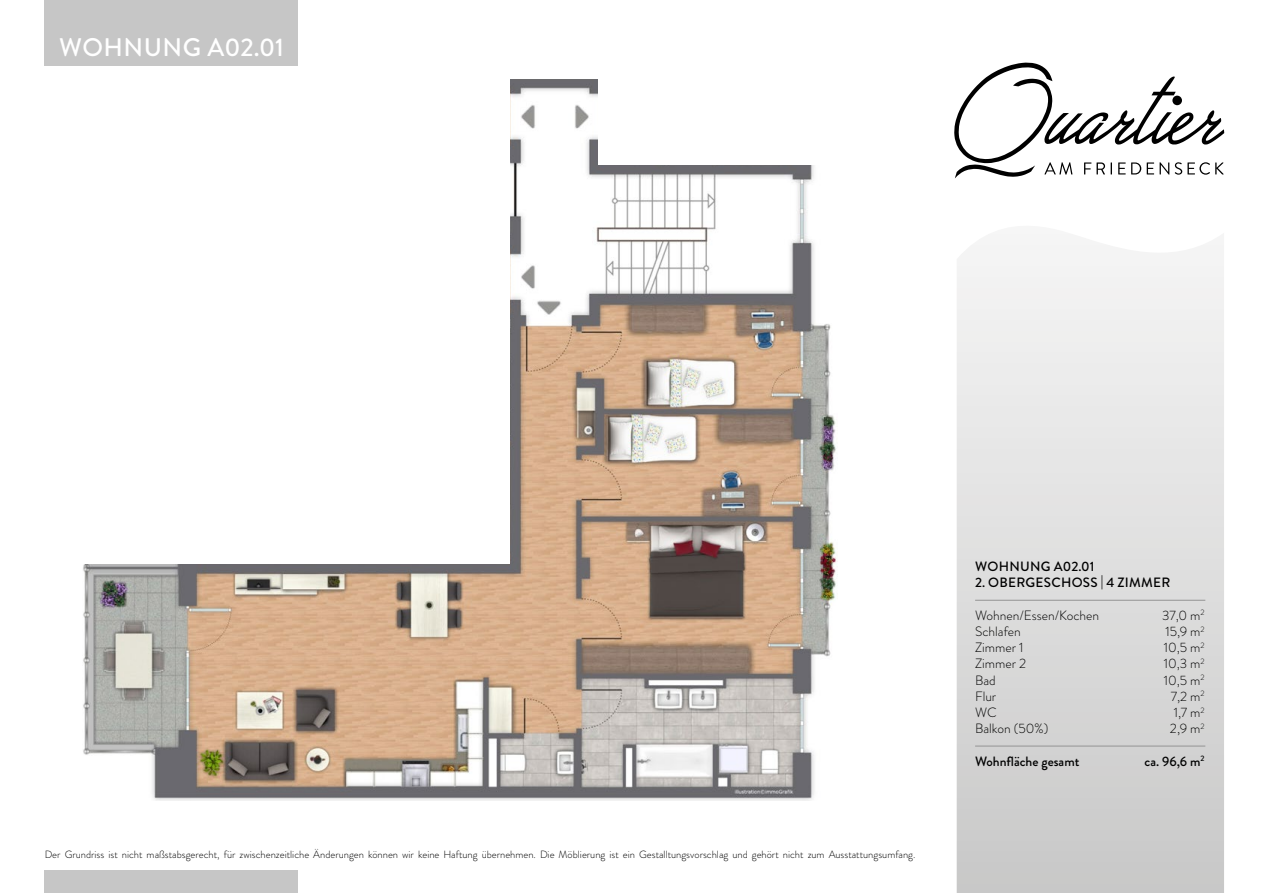
<style>
.page{position:relative;width:1263px;height:893px;background:#fff}
.page>*{position:absolute;margin:0;border:0;box-sizing:border-box;transform-origin:0 0}
.t1{font:500 25.5px "Brandon Grotesque";letter-spacing:.02em;color:#fff}
.t2{font:300 13.5px "Brandon Grotesque";color:#000}
.t3{font:500 13.5px "Brandon Grotesque";letter-spacing:.02em;color:#000}
.t4{font:500 13.5px "Brandon Grotesque";color:#000}
.t5{font:300 10.5px "Brandon Grotesque";color:#000}
</style>
<div class="page">
<svg style="left:954px;top:62px;width:270px;height:116px"></svg>
<svg style="left:957px;top:245px;width:267px;height:648px;background:#dedede"></svg>
<div style="left:45px;top:0;width:253px;height:65px;background:#c6c6c6"></div>
<div style="left:45px;top:870px;width:253px;height:23px;background:#c6c6c6"></div>
<hr style="left:975px;top:600px;width:230px;height:1px;background:#949494">
<hr style="left:975px;top:746px;width:230px;height:1px;background:#949494">
<img style="left:83px;top:79px;width:754px;height:722px">
<div style="left:9px;top:75px;width:501px;height:489px;background:#fff"></div>
<div style="left:598px;top:54px;width:240px;height:111px;background:#fff"></div>
<h1 class="t1" style="left:59px;top:30px;width:226px">WOHNUNG A02.01</h1>
<p class="t5" style="left:45px;top:847px;width:872px">Der Grundriss ist nicht maßstabsgerecht, für zwischenzeitliche Änderungen können wir keine Haftung übernehmen. Die Möblierung ist ein Gestalltungsvorschlag und gehört nicht zum Ausstattungsumfang.</p>
<p class="t3" style="left:975px;top:557px;width:121px">WOHNUNG A02.01</p>
<p class="t3" style="left:975px;top:573px;width:197px">2. OBERGESCHOSS | 4 ZIMMER</p>
<p class="t2" style="left:975px;top:606px;width:126px">Wohnen/Essen/Kochen</p>
<p class="t2" style="left:1162px;top:606px;width:44px">37,0 m<sup>2</sup></p>
<p class="t2" style="left:975px;top:622px;width:47px">Schlafen</p>
<p class="t2" style="left:1165px;top:622px;width:41px">15,9 m<sup>2</sup></p>
<p class="t2" style="left:975px;top:638px;width:50px">Zimmer 1</p>
<p class="t2" style="left:1164px;top:638px;width:42px">10,5 m<sup>2</sup></p>
<p class="t2" style="left:975px;top:655px;width:52px">Zimmer 2</p>
<p class="t2" style="left:1164px;top:655px;width:42px">10,3 m<sup>2</sup></p>
<p class="t2" style="left:975px;top:671px;width:22px">Bad</p>
<p class="t2" style="left:1164px;top:671px;width:42px">10,5 m<sup>2</sup></p>
<p class="t2" style="left:975px;top:687px;width:23px">Flur</p>
<p class="t2" style="left:1171px;top:687px;width:35px">7,2 m<sup>2</sup></p>
<p class="t2" style="left:975px;top:703px;width:23px">WC</p>
<p class="t2" style="left:1174px;top:703px;width:32px">1,7 m<sup>2</sup></p>
<p class="t2" style="left:975px;top:719px;width:75px">Balkon (50%)</p>
<p class="t2" style="left:1170px;top:719px;width:36px">2,9 m<sup>2</sup></p>
<p class="t4" style="left:975px;top:752px;width:106px">Wohnfläche gesamt</p>
<p class="t3" style="left:1144px;top:752px;width:62px">ca. 96,6 m<sup>2</sup></p>
</div>
